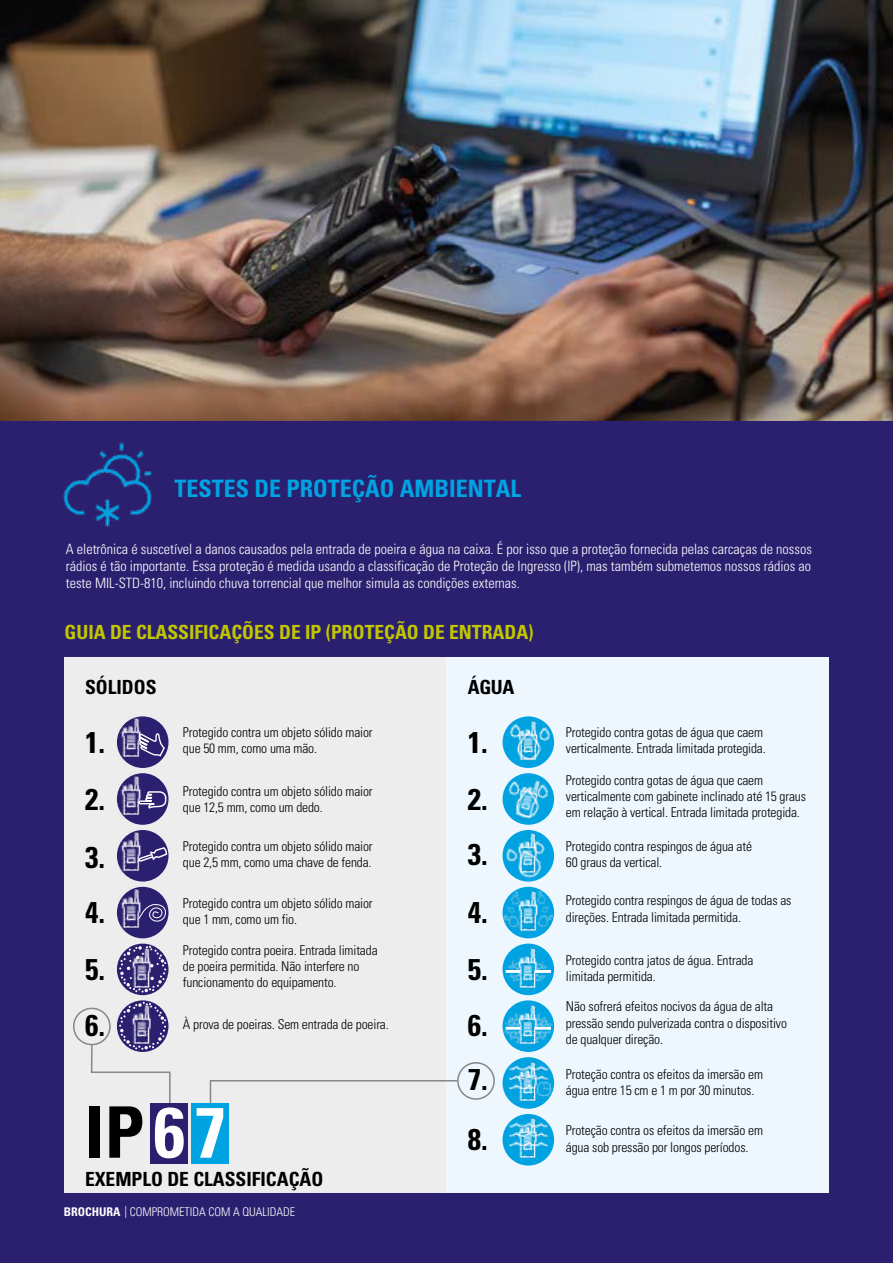
<style>
.page{position:relative;width:893px;height:1263px;background:#2a206f}
.page>*{position:absolute;margin:0;border:0;box-sizing:border-box;transform-origin:0 0}
.t1{font:700 condensed 71.1px "Univers";color:#000}
.t2{font:700 condensed 30px/57.3px "Univers";color:#000}
.t3{font:700 condensed 24px "Univers";color:#00a3e2}
.t4{font:700 condensed 19.5px "Univers";color:#c1c600}
.t5{font:700 condensed 19.5px "Univers";color:#000}
.t6{font:300 condensed 14.25px/17.1px "Univers";color:#fff;text-align:justify}
.t7{font:300 condensed 13.5px/16.2px "Univers";letter-spacing:-.01em;color:#000}
.t8{font:300 condensed 12px "Univers";color:#fff}
.s1{color:#fff}
.s2{font-weight:700}
</style>
<div class="page">
<div style="left:64px;top:657px;width:387px;height:536px;background:#ededed"></div>
<div style="left:446px;top:657px;width:383px;height:536px;background:#edf7fd"></div>
<div style="left:117px;top:716px;width:51px;height:52px;background:#2a206f;border-radius:50%"></div>
<img style="left:118px;top:716px;width:28px;height:45px">
<div style="left:117px;top:773px;width:51px;height:52px;background:#2a206f;border-radius:50%"></div>
<img style="left:118px;top:774px;width:22px;height:45px">
<svg style="left:137px;top:734px;width:30px;height:76px"></svg>
<div style="left:503px;top:716px;width:51px;height:52px;background:#00a3e2;border-radius:50%"></div>
<img style="left:515px;top:717px;width:28px;height:47px">
<img style="left:509px;top:720px;width:41px;height:43px">
<div style="left:503px;top:773px;width:51px;height:52px;background:#00a3e2;border-radius:50%"></div>
<img style="left:513px;top:773px;width:30px;height:51px">
<img style="left:508px;top:777px;width:41px;height:43px">
<div style="left:503px;top:1114px;width:51px;height:51px;background:#00a3e2;border-radius:50%"></div>
<img style="left:519px;top:1156px;width:17px;height:3px">
<img style="left:508px;top:1114px;width:41px;height:42px">
<div style="left:503px;top:1057px;width:51px;height:52px;background:#00a3e2;border-radius:50%"></div>
<img style="left:519px;top:1099px;width:17px;height:6px">
<img style="left:508px;top:1057px;width:42px;height:42px">
<svg style="left:535px;top:1081px;width:15px;height:17px"></svg>
<img style="left:536px;top:1081px;width:16px;height:16px">
<div style="left:117px;top:830px;width:51px;height:51px;background:#2a206f;border-radius:50%"></div>
<img style="left:118px;top:830px;width:28px;height:45px">
<svg style="left:136px;top:846px;width:32px;height:16px"></svg>
<img style="left:134px;top:1001px;width:18px;height:1px">
<svg style="left:90px;top:1002px;width:81px;height:101px"></svg>
<svg style="left:117px;top:943px;width:51px;height:52px"></svg>
<img style="left:132px;top:944px;width:21px;height:2px">
<svg style="left:119px;top:946px;width:47px;height:46px;background:#6a6499"></svg>
<div style="left:117px;top:887px;width:51px;height:51px;background:#2a206f;border-radius:50%"></div>
<img style="left:118px;top:886px;width:28px;height:46px">
<svg style="left:138px;top:904px;width:30px;height:19px"></svg>
<img style="left:521px;top:829px;width:14px;height:2px">
<img style="left:502px;top:831px;width:53px;height:56px">
<div style="left:503px;top:943px;width:51px;height:52px;background:#00a3e2;border-radius:50%"></div>
<img style="left:515px;top:944px;width:27px;height:45px">
<hr style="left:506px;top:970px;width:14px;height:3px;background:#fff">
<hr style="left:535px;top:970px;width:16px;height:3px;background:#fff">
<svg style="left:534px;top:960px;width:14px;height:23px"></svg>
<svg style="left:507px;top:960px;width:14px;height:23px"></svg>
<div style="left:503px;top:1000px;width:51px;height:52px;background:#00a3e2;border-radius:50%"></div>
<img style="left:515px;top:1001px;width:27px;height:47px">
<svg style="left:534px;top:1012px;width:19px;height:32px"></svg>
<svg style="left:503px;top:1012px;width:18px;height:32px"></svg>
<div style="left:503px;top:887px;width:51px;height:51px;background:#00a3e2;border-radius:50%"></div>
<img style="left:516px;top:888px;width:27px;height:46px">
<svg style="left:537px;top:906px;width:13px;height:5px"></svg>
<img style="left:530px;top:911px;width:24px;height:20px">
<img style="left:533px;top:889px;width:15px;height:19px">
<svg style="left:506px;top:906px;width:13px;height:5px"></svg>
<img style="left:502px;top:911px;width:24px;height:20px">
<img style="left:508px;top:890px;width:15px;height:19px">
<svg style="left:209px;top:1080px;width:250px;height:23px"></svg>
<div style="left:73px;top:1007px;width:38px;height:38px;border:2px solid #878787;border-radius:50%"></div>
<div style="left:457px;top:1062px;width:38px;height:38px;border:2px solid #878787;border-radius:50%"></div>
<div style="left:150px;top:1103px;width:37px;height:60px;background:#2a206f"></div>
<div style="left:191px;top:1103px;width:38px;height:60px;background:#00a3e2"></div>
<img style="left:63px;top:442px;width:89px;height:85px">
<img style="left:0;top:0;width:893px;height:421px">
<h3 class="t3" style="left:174px;top:473px;width:348px">TESTES DE PROTEÇÃO AMBIENTAL</h3>
<p class="t6" style="left:66px;top:541px;width:748px">A eletrônica é suscetível a danos causados pela entrada de poeira e água na caixa. É por isso que a proteção fornecida pelas carcaças de nossos rádios é tão importante. Essa proteção é medida usando a classificação de Proteção de Ingresso (IP), mas também submetemos nossos rádios ao teste MIL-STD-810, incluindo chuva torrencial que melhor simula as condições externas.</p>
<h3 class="t4" style="left:65px;top:620px;width:471px">GUIA DE CLASSIFICAÇÕES DE IP (PROTEÇÃO DE ENTRADA)</h3>
<h3 class="t5" style="left:85px;top:675px;width:73px">SÓLIDOS</h3>
<h3 class="t5" style="left:468px;top:675px;width:48px">ÁGUA</h3>
<h2 class="t2" style="left:85px;top:714px;width:21px">1.<br>2.</h2>
<p class="t7" style="left:183px;top:724px;width:191px">Protegido contra um objeto sólido maior que 50 mm, como uma mão.</p>
<p class="t7" style="left:566px;top:724px;width:201px">Protegido contra gotas de água que caem verticalmente. Entrada limitada protegida.</p>
<h2 class="t2" style="left:468px;top:714px;width:21px">1.<br>2.</h2>
<p class="t7" style="left:566px;top:772px;width:242px">Protegido contra gotas de água que caem verticalmente com gabinete inclinado até 15 graus em relação à vertical. Entrada limitada protegida.</p>
<p class="t7" style="left:183px;top:783px;width:191px">Protegido contra um objeto sólido maior que 12,5 mm, como um dedo.</p>
<p class="t7" style="left:183px;top:838px;width:191px">Protegido contra um objeto sólido maior que 2,5 mm, como uma chave de fenda.</p>
<p class="t7" style="left:183px;top:895px;width:191px">Protegido contra um objeto sólido maior que 1 mm, como um fio.</p>
<p class="t7" style="left:566px;top:838px;width:188px">Protegido contra respingos de água até<br>60 graus da vertical.</p>
<p class="t7" style="left:566px;top:892px;width:227px">Protegido contra respingos de água de todas as direções. Entrada limitada permitida.</p>
<p class="t7" style="left:566px;top:952px;width:189px">Protegido contra jatos de água. Entrada limitada permitida.</p>
<h2 class="t2" style="left:468px;top:826px;width:21px">3.</h2>
<h2 class="t2" style="left:85px;top:828px;width:21px">3.</h2>
<h2 class="t2" style="left:468px;top:883px;width:21px">4.</h2>
<h2 class="t2" style="left:85px;top:884px;width:21px">4.</h2>
<p class="t7" style="left:183px;top:942px;width:196px">Protegido contra poeira. Entrada limitada de poeira permitida. Não interfere no funcionamento do equipamento.</p>
<h2 class="t2" style="left:85px;top:940px;width:21px">5.</h2>
<h2 class="t2" style="left:468px;top:940px;width:21px">5.</h2>
<h2 class="t2" style="left:85px;top:996px;width:21px">6.</h2>
<p class="t7" style="left:183px;top:1016px;width:207px">À prova de poeiras. Sem entrada de poeira.</p>
<h1 class="t1" style="left:85px;top:1089px;width:142px">IP<span class="s1">67</span></h1>
<h3 class="t5" style="left:85px;top:1167px;width:240px">EXEMPLO DE CLASSIFICAÇÃO</h3>
<p class="t8" style="left:64px;top:1205px;width:233px"><span class="s2">BROCHURA</span> | COMPROMETIDA COM A QUALIDADE</p>
<h2 class="t2" style="left:468px;top:996px;width:21px">6.</h2>
<h2 class="t2" style="left:468px;top:1050px;width:21px;line-height:59.7px">7.<br>8.</h2>
<p class="t7" style="left:566px;top:998px;width:223px">Não sofrerá efeitos nocivos da água de alta pressão sendo pulverizada contra o dispositivo de qualquer direção.</p>
<p class="t7" style="left:566px;top:1066px;width:199px">Proteção contra os efeitos da imersão em água entre 15 cm e 1 m por 30 minutos.</p>
<p class="t7" style="left:566px;top:1122px;width:199px">Proteção contra os efeitos da imersão em água sob pressão por longos períodos.</p>
</div>
